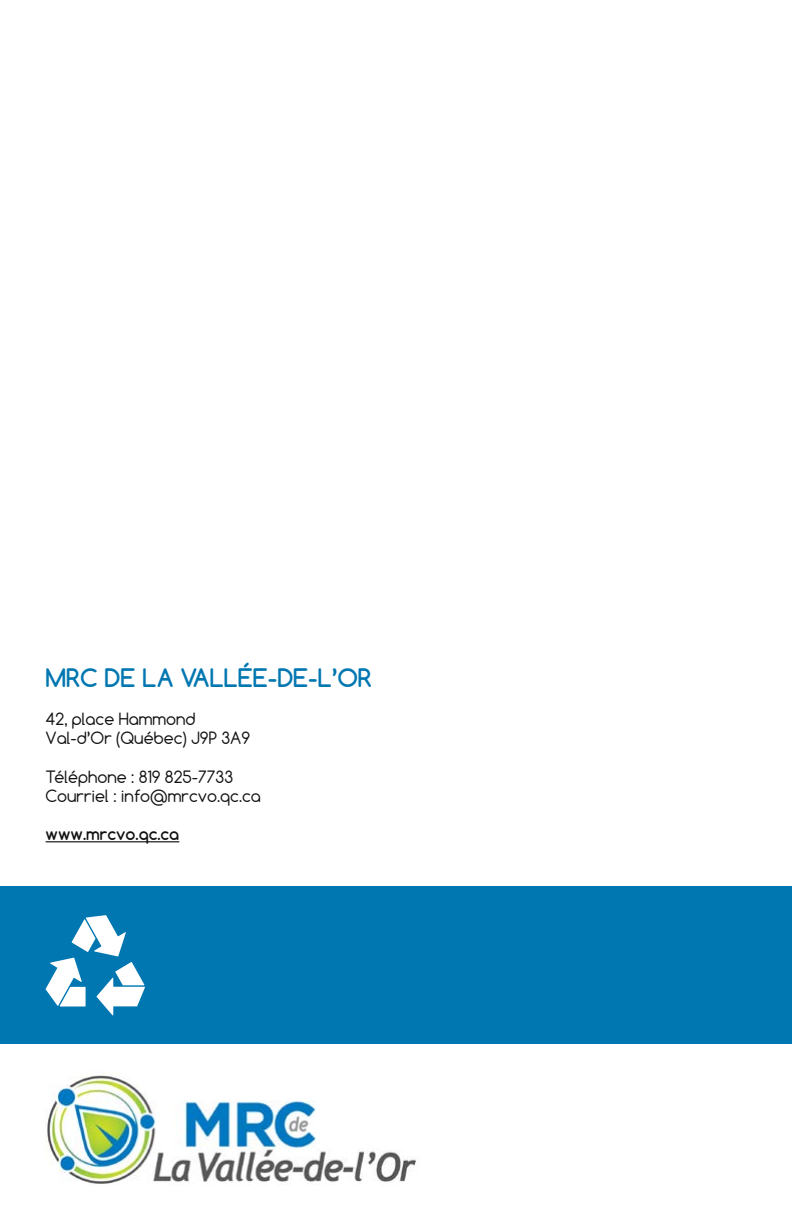
<style>
.page{position:relative;width:792px;height:1224px;background:#fff}
.page>*{position:absolute;margin:0;border:0;box-sizing:border-box;transform-origin:0 0}
.t1{font:700 24px "Comfortaa";color:#0077b1}
.t2{font:16px/19.2px "Comfortaa";color:#121212}
.t3{font:700 16px "Comfortaa";color:#121212}
</style>
<div class="page">
<div style="left:0;top:887px;width:792px;height:157px;background:#0077b1"></div>
<hr style="left:46px;top:841px;width:133px;height:1px;background:#121212">
<img style="left:47px;top:1072px;width:369px;height:112px">
<svg style="left:46px;top:915px;width:99px;height:101px"></svg>
<h1 class="t1" style="left:46px;top:662px;width:328px">MRC DE LA VALLÉE-DE-L’OR</h1>
<p class="t2" style="left:46px;top:709px;width:206px">42, place Hammond<br>Val-d’Or (Québec) J9P 3A9</p>
<p class="t2" style="left:46px;top:767px;width:217px">Téléphone : 819 825-7733<br>Courriel : info@mrcvo.qc.ca</p>
<p class="t3" style="left:46px;top:824px;width:135px">www.mrcvo.qc.ca</p>
</div>
